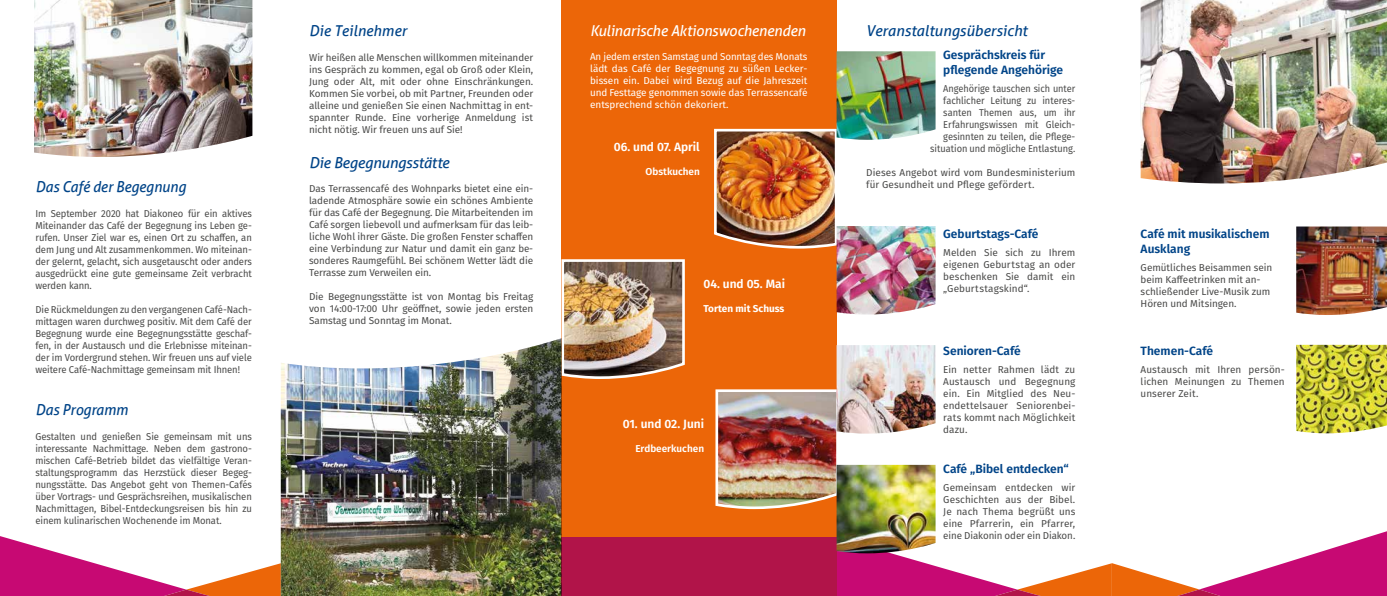
<style>
.page{position:relative;width:1387px;height:596px;background:#fff}
.page>*{position:absolute;margin:0;border:0;box-sizing:border-box;transform-origin:0 0}
.t1{font:italic 15px "Aller";letter-spacing:-.01em;color:#048}
.t2{font:italic 15px "Aller";letter-spacing:-.015em;color:#fff}
.t3{font:italic 15px "Aller";letter-spacing:-.01em;color:#048;scale:.96 1}
.t4{font:600 12px/14.4px "Fira Sans";color:#048}
.t5{font:600 12px "Fira Sans";color:#fff}
.t6{font:10px/12px "Fira Sans";letter-spacing:-.005em;color:#4a4a49;text-align:justify}
.t7{font:10px/12px "Fira Sans";letter-spacing:-.005em;color:#4a4a49;text-align:justify;scale:.95 1}
.t8{font:10px/12px "Fira Sans";color:#fff;text-align:justify}
.t9{font:10px/12px "Fira Sans";letter-spacing:-.005em;color:#4a4a49;text-align:right;scale:.92 1}
.t10{font:600 10px "Fira Sans";color:#fff}
.t11{font:700 10px "Fira Sans";color:#fff}
</style>
<div class="page">
<svg style="left:0;top:535px;width:281px;height:60px"></svg>
<svg style="left:836px;top:528px;width:550px;height:67px"></svg>
<div style="left:561px;top:0;width:275px;height:578px;background:#ec6608"></div>
<div style="left:561px;top:537px;width:275px;height:58px;background:#b11449"></div>
<img style="left:714px;top:128px;width:122px;height:121px">
<img style="left:715px;top:389px;width:122px;height:121px">
<img style="left:561px;top:259px;width:124px;height:121px">
<img style="left:34px;top:0;width:218px;height:157px">
<img style="left:1140px;top:0;width:246px;height:183px">
<img style="left:281px;top:338px;width:280px;height:257px">
<img style="left:836px;top:226px;width:99px;height:88px">
<img style="left:836px;top:345px;width:99px;height:88px">
<img style="left:836px;top:464px;width:99px;height:89px">
<img style="left:836px;top:51px;width:99px;height:89px">
<img style="left:1296px;top:226px;width:90px;height:89px">
<img style="left:1296px;top:344px;width:90px;height:89px">
<h1 class="t3" style="left:35px;top:177px;width:158px">Das Café der Begegnung</h1>
<p class="t7" style="left:35px;top:207px;width:229px">Im September 2020 hat Diakoneo für ein aktives Miteinander das Café der Begegnung ins Leben ge&shy;rufen. Unser Ziel war es, einen Ort zu schaffen, an dem Jung und Alt zusammenkommen. Wo miteinan&shy;der gelernt, gelacht, sich ausgetauscht oder anders ausgedrückt eine gute gemeinsame Zeit verbracht werden kann.</p>
<p class="t7" style="left:35px;top:303px;width:229px">Die Rückmeldungen zu den vergangenen Café-Nach&shy;mittagen waren durchweg positiv. Mit dem Café der Begegnung wurde eine Begegnungsstätte geschaf&shy;fen, in der Austausch und die Erlebnisse miteinan&shy;der im Vordergrund stehen. Wir freuen uns auf viele weitere Café-Nachmittage gemeinsam mit Ihnen!</p>
<h1 class="t3" style="left:35px;top:400px;width:98px">Das Programm</h1>
<p class="t7" style="left:35px;top:430px;width:229px">Gestalten und genießen Sie gemeinsam mit uns interessante Nachmittage. Neben dem gastrono&shy;mischen Café-Betrieb bildet das vielfältige Veran&shy;staltungsprogramm das Herzstück dieser Begeg&shy;nungsstätte. Das Angebot geht von Themen-Cafés über Vortrags- und Gesprächsreihen, musikalischen Nachmittagen, Bibel-Entdeckungsreisen bis hin zu einem kulinarischen Wochenende im Monat.</p>
<h1 class="t1" style="left:309px;top:21px;width:99px">Die Teilnehmer</h1>
<p class="t6" style="left:309px;top:51px;width:225px">Wir heißen alle Menschen willkommen miteinander ins Gespräch zu kommen, egal ob Groß oder Klein, Jung oder Alt, mit oder ohne Einschränkungen.<br>Kommen Sie vorbei, ob mit Partner, Freunden oder alleine und genießen Sie einen Nachmittag in ent&shy;spannter Runde. Eine vorherige Anmeldung ist nicht nötig. Wir freuen uns auf Sie!</p>
<h1 class="t1" style="left:309px;top:154px;width:142px">Die Begegnungsstätte</h1>
<p class="t6" style="left:309px;top:182px;width:225px">Das Terrassencafé des Wohnparks bietet eine ein&shy;ladende Atmosphäre sowie ein schönes Ambiente für das Café der Begegnung. Die Mitarbeitenden im Café sorgen liebevoll und aufmerksam für das leib&shy;liche Wohl ihrer Gäste. Die großen Fenster schaffen eine Verbindung zur Natur und damit ein ganz be&shy;sonderes Raumgefühl. Bei schönem Wetter lädt die Terrasse zum Verweilen ein.</p>
<p class="t6" style="left:309px;top:290px;width:225px">Die Begegnungsstätte ist von Montag bis Freitag von 14:00-17:00 Uhr geöffnet, sowie jeden ersten Samstag und Sonntag im Monat.</p>
<h1 class="t2" style="left:590px;top:22px;width:217px">Kulinarische Aktionswochenenden</h1>
<p class="t8" style="left:590px;top:50px;width:219px">An jedem ersten Samstag und Sonntag des Monats lädt das Café der Begegnung zu süßen Lecker&shy;bissen ein. Dabei wird Bezug auf die Jahreszeit und Festtage genommen sowie das Terrassencafé entsprechend schön dekoriert.</p>
<p class="t5" style="left:613px;top:137px;width:87px">06. und 07. April</p>
<p class="t10" style="left:645px;top:163px;width:56px">Obstkuchen</p>
<p class="t5" style="left:703px;top:274px;width:83px">04. und 05. Mai</p>
<p class="t11" style="left:703px;top:300px;width:82px">Torten mit Schuss</p>
<p class="t5" style="left:622px;top:413px;width:83px">01. und 02. Juni</p>
<p class="t10" style="left:635px;top:439px;width:70px">Erdbeerkuchen</p>
<h1 class="t1" style="left:865px;top:22px;width:163px">Veranstaltungsübersicht</h1>
<p class="t4" style="left:943px;top:47px;width:121px">Gesprächskreis für pflegende Angehörige</p>
<p class="t9" style="left:930px;top:82px;width:159px">Angehörige tauschen sich unter fachlicher Leitung zu interes&shy;santen Themen aus, um ihr<br>Erfahrungswissen mit Gleich&shy;gesinnten zu teilen, die Pflege&shy;situation und mögliche Entlastung.</p>
<p class="t6" style="left:866px;top:166px;width:211px">Dieses Angebot wird vom Bundesministerium für Gesundheit und Pflege gefördert.</p>
<p class="t4" style="left:943px;top:226px;width:97px">Geburtstags-Café</p>
<p class="t6" style="left:943px;top:246px;width:134px">Melden Sie sich zu Ihrem eigenen Geburtstag an oder beschenken Sie damit ein „Geburtstagskind“.</p>
<p class="t4" style="left:943px;top:342px;width:79px">Senioren-Café</p>
<p class="t6" style="left:943px;top:363px;width:134px">Ein netter Rahmen lädt zu Austausch und Begegnung ein. Ein Mitglied des Neu&shy;endettelsauer Seniorenbei&shy;rats kommt nach Möglichkeit dazu.</p>
<p class="t4" style="left:943px;top:461px;width:127px">Café „Bibel entdecken“</p>
<p class="t6" style="left:943px;top:481px;width:134px">Gemeinsam entdecken wir Geschichten aus der Bibel.<br>Je nach Thema begrüßt uns eine Pfarrerin, ein Pfarrer, eine Diakonin oder ein Diakon.</p>
<p class="t4" style="left:1140px;top:226px;width:130px">Café mit musikalischem<br>Ausklang</p>
<p class="t6" style="left:1140px;top:261px;width:133px;text-align:left">Gemütliches Beisammen sein beim Kaffeetrinken mit an&shy;schließender Live-Musik zum<br>Hören und Mitsingen.</p>
<p class="t4" style="left:1140px;top:343px;width:74px">Themen-Café</p>
<p class="t6" style="left:1140px;top:363px;width:145px">Austausch mit Ihren persön&shy;lichen Meinungen zu Themen unserer Zeit.</p>
</div>
